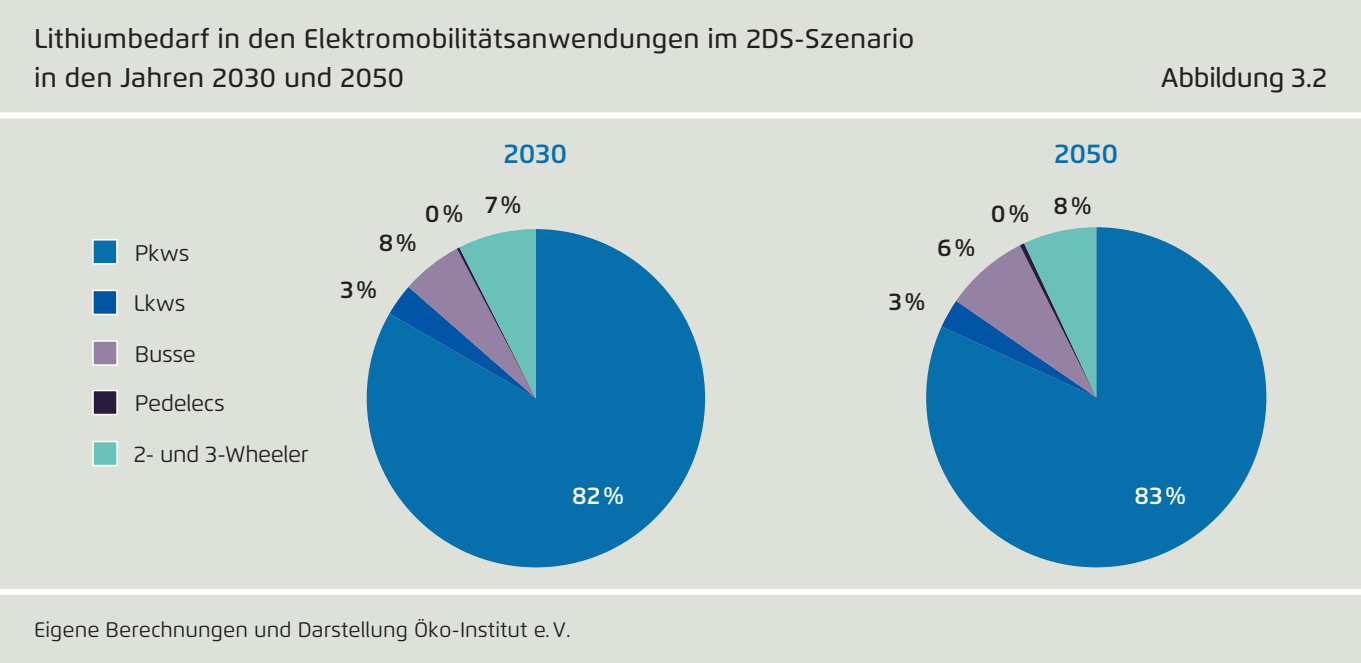
<style>
.page{position:relative;width:1361px;height:663px;background:#dee1da}
.page>*{position:absolute;margin:0;border:0;box-sizing:border-box;transform-origin:0 0}
.t1{font:500 27px/39px "Flexo";letter-spacing:.01em;color:#231f20}
.t2{font:500 27px "Flexo";letter-spacing:-.01em;color:#231f20}
.t3{font:600 27px "Flexo";color:#086fad}
.t4{font:600 24px "Flexo";color:#231f20}
.t5{font:600 24px "Flexo";color:#fff}
.t6{font:22.5px "Flexo";letter-spacing:-.01em;color:#231f20}
.t7{font:21px "Flexo";letter-spacing:.005em;color:#231f20}
</style>
<div class="page">
<div style="left:0;top:112px;width:1361px;height:6px;background:#fff"></div>
<div style="left:0;top:589px;width:1361px;height:6px;background:#fff"></div>
<svg style="left:367px;top:229px;width:338px;height:338px;fill:#086fad"></svg>
<svg style="left:389px;top:229px;width:147px;height:169px;background:#5f96b3"></svg>
<svg style="left:926px;top:227px;width:340px;height:340px;fill:#086fad"></svg>
<svg style="left:941px;top:227px;width:155px;height:170px"></svg>
<div style="left:92px;top:340px;width:26px;height:26px;background:#9481a3;border:2px solid #fff"></div>
<div style="left:92px;top:239px;width:26px;height:26px;background:#086fad;border:2px solid #fff"></div>
<div style="left:92px;top:390px;width:26px;height:25px;background:#2a1a40;border:2px solid #fff"></div>
<div style="left:92px;top:290px;width:26px;height:25px;background:#0154a6;border:2px solid #fff"></div>
<div style="left:92px;top:441px;width:26px;height:25px;background:#69c1b9;border:2px solid #fff"></div>
<p class="t1" style="left:34px;top:19px;width:882px">Lithiumbedarf in den Elektromobilitätsanwendungen im 2DS-Szenario in den Jahren 2030 und 2050</p>
<p class="t2" style="left:1160px;top:61px;width:168px">Abbildung 3.2</p>
<p class="t6" style="left:135px;top:239px;width:56px">Pkws</p>
<p class="t6" style="left:134px;top:290px;width:53px">Lkws</p>
<p class="t6" style="left:135px;top:340px;width:63px">Busse</p>
<p class="t6" style="left:135px;top:390px;width:91px">Pedelecs</p>
<p class="t6" style="left:134px;top:441px;width:176px">2- und 3-Wheeler</p>
<p class="t3" style="left:503px;top:137px;width:65px">2030</p>
<p class="t4" style="left:379px;top:228px;width:40px">8%</p>
<p class="t4" style="left:425px;top:195px;width:98px">0% 7%</p>
<p class="t4" style="left:340px;top:275px;width:38px">3%</p>
<p class="t5" style="left:572px;top:481px;width:53px">82%</p>
<p class="t4" style="left:937px;top:232px;width:39px">6%</p>
<p class="t4" style="left:888px;top:287px;width:38px">3%</p>
<p class="t3" style="left:1054px;top:137px;width:66px">2050</p>
<p class="t4" style="left:991px;top:195px;width:102px">0% 8%</p>
<p class="t5" style="left:1134px;top:481px;width:53px">83%</p>
<p class="t7" style="left:34px;top:617px;width:538px">Eigene Berechnungen und Darstellung Öko-Institut e.V.</p>
</div>
